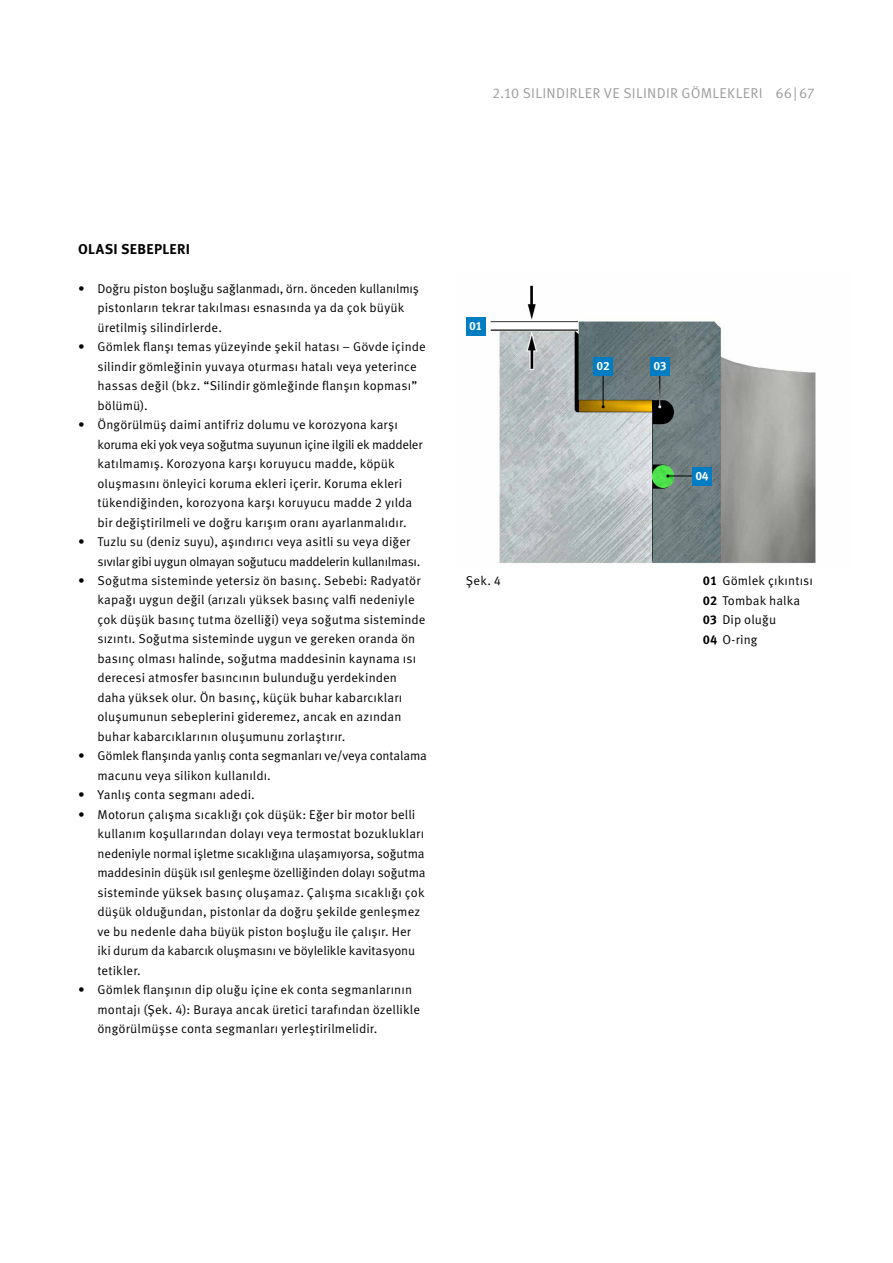
<style>
.page{position:relative;width:893px;height:1263px;background:#fff}
.page>*{position:absolute;margin:0;border:0;box-sizing:border-box;transform-origin:0 0}
.t1{font:14.25px "Meta Pro";letter-spacing:.02em;color:#9c9c9d}
.t2{font:700 14.25px "Meta Pro";letter-spacing:.025em;color:#000}
.t3{font:12.75px/19.5px "Meta Pro";letter-spacing:.005em;color:#000}
.t4{font:700 12px "Meta Pro";letter-spacing:-.025em;color:#fff}
.s1{font-weight:700}
</style>
<div class="page">
<img style="left:485px;top:285px;width:331px;height:279px">
<div style="left:466px;top:317px;width:19px;height:19px;background:#007cc3"></div>
<hr style="left:603px;top:374px;width:1px;height:33px;background:#000">
<div style="left:593px;top:357px;width:20px;height:19px;background:#007cc3"></div>
<hr style="left:659px;top:374px;width:1px;height:33px;background:#fff">
<div style="left:650px;top:357px;width:20px;height:19px;background:#007cc3"></div>
<hr style="left:668px;top:476px;width:33px;height:1px;background:#000">
<div style="left:692px;top:467px;width:20px;height:19px;background:#007cc3"></div>
<p class="t1" style="left:492px;top:84px;width:324px">2.10 SILINDIRLER VE SILINDIR GÖMLEKLERI 66|67</p>
<p class="t2" style="left:78px;top:237px;width:114px">OLASI SEBEPLERI</p>
<p class="t3" style="left:97px;top:278px;width:323px;text-indent:-19px">• Doğru piston boşluğu sağlanmadı, örn. önceden kullanılmış pistonların tekrar takılması esnasında ya da çok büyük üretilmiş silindirlerde.</p>
<p class="t3" style="left:97px;top:337px;width:330px;text-indent:-19px">• Gömlek flanşı temas yüzeyinde şekil hatası – Gövde içinde silindir gömleğinin yuvaya oturması hatalı veya yeterince hassas değil (bkz. “Silindir gömleğinde flanşın kopması” bölümü).</p>
<p class="t3" style="left:97px;top:415px;width:326px;text-indent:-19px">• Öngörülmüş daimi antifriz dolumu ve korozyona karşı koruma eki yok veya soğutma suyunun içine ilgili ek maddeler katılmamış. Korozyona karşı koruyucu madde, köpük oluşmasını önleyici koruma ekleri içerir. Koruma ekleri tükendiğinden, korozyona karşı koruyucu madde 2 yılda bir değiştirilmeli ve doğru karışım oranı ayarlanmalıdır.</p>
<p class="t3" style="left:97px;top:532px;width:324px;text-indent:-19px">• Tuzlu su (deniz suyu), aşındırıcı veya asitli su veya diğer sıvılar gibi uygun olmayan soğutucu maddelerin kullanılması.</p>
<p class="t3" style="left:97px;top:571px;width:330px;text-indent:-19px">• Soğutma sisteminde yetersiz ön basınç. Sebebi: Radyatör kapağı uygun değil (arızalı yüksek basınç valfi nedeniyle çok düşük basınç tutma özelliği) veya soğutma sisteminde sızıntı. Soğutma sisteminde uygun ve gereken oranda ön basınç olması halinde, soğutma maddesinin kaynama ısı derecesi atmosfer basıncının bulunduğu yerdekinden daha yüksek olur. Ön basınç, küçük buhar kabarcıkları oluşumunun sebeplerini gideremez, ancak en azından buhar kabarcıklarının oluşumunu zorlaştırır.</p>
<p class="t3" style="left:97px;top:746px;width:331px;text-indent:-19px">• Gömlek flanşında yanlış conta segmanları ve/veya contalama macunu veya silikon kullanıldı.</p>
<p class="t3" style="left:78px;top:785px;width:178px">• Yanlış conta segmanı adedi.</p>
<p class="t3" style="left:97px;top:805px;width:330px;text-indent:-19px">• Motorun çalışma sıcaklığı çok düşük: Eğer bir motor belli kullanım koşullarından dolayı veya termostat bozuklukları nedeniyle normal işletme sıcaklığına ulaşamıyorsa, soğutma maddesinin düşük ısıl genleşme özelliğinden dolayı soğutma sisteminde yüksek basınç oluşamaz. Çalışma sıcaklığı çok düşük olduğundan, pistonlar da doğru şekilde genleşmez ve bu nedenle daha büyük piston boşluğu ile çalışır. Her iki durum da kabarcık oluşmasını ve böylelikle kavitasyonu tetikler.</p>
<p class="t3" style="left:97px;top:980px;width:324px;text-indent:-19px">• Gömlek flanşının dip oluğu içine ek conta segmanlarının montajı (Şek. 4): Buraya ancak üretici tarafından özellikle öngörülmüşse conta segmanları yerleştirilmelidir.</p>
<p class="t4" style="left:469px;top:316px;width:15px">01</p>
<p class="t3" style="left:466px;top:571px;width:37px">Şek. 4</p>
<p class="t4" style="left:597px;top:357px;width:15px">02</p>
<p class="t4" style="left:653px;top:357px;width:15px">03</p>
<p class="t4" style="left:695px;top:466px;width:15px">04</p>
<p class="t3" style="left:703px;top:571px;width:111px"><span class="s1">01</span> Gömlek çıkıntısı<br><span class="s1">02</span> Tombak halka<br><span class="s1">03</span> Dip oluğu<br><span class="s1">04</span> O-ring</p>
</div>
